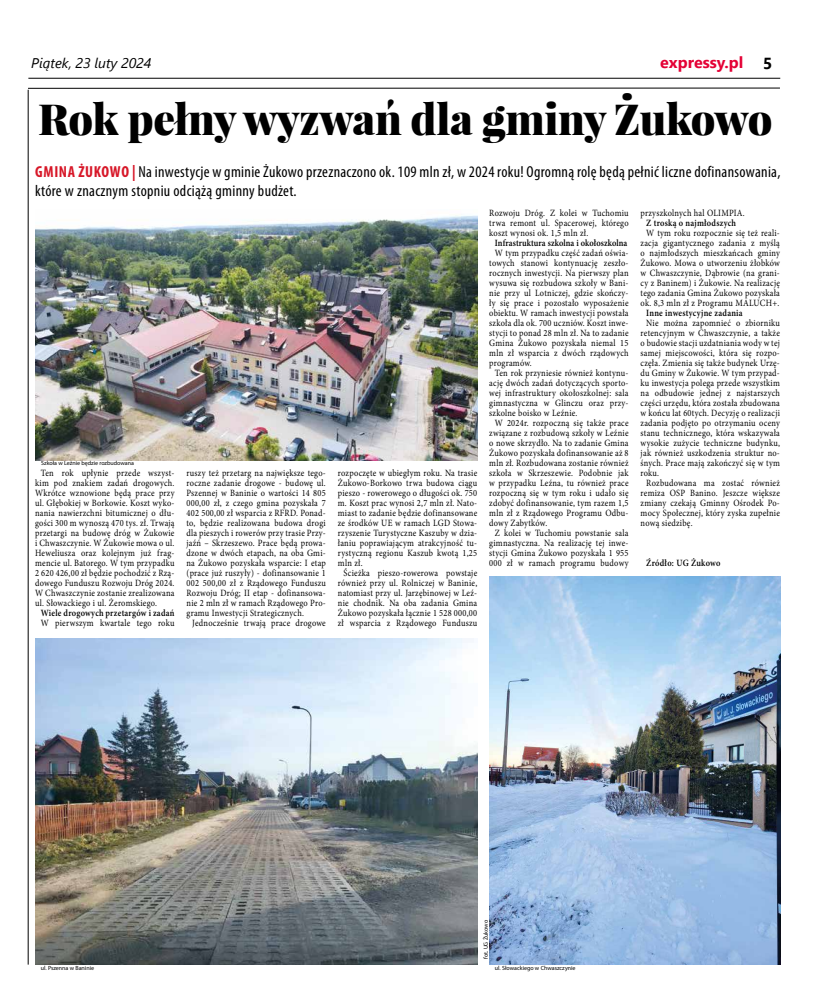
<style>
.page{position:relative;width:820px;height:993px;background:#fff}
.page>*{position:absolute;margin:0;border:0;box-sizing:border-box;transform-origin:0 0}
.t1{font:900 43px "Playfair Display";letter-spacing:-.01em;color:#000}
.t2{font:condensed 16px/19px "Myriad Pro";letter-spacing:.02em;color:#000}
.t3{font:700 16px "Segoe UI";color:#e40135}
.t4{font:italic 14px "Segoe UI";color:#000}
.t5{font:9.6px/10px "Minion Pro";letter-spacing:.03em;color:#000;text-align:justify;scale:.87 1}
.t6{font:600 9.6px "Minion Pro";letter-spacing:.025em;color:#000;scale:.87 1}
.t7{font:6px "Myriad Pro";color:#000}
.s1{color:#000}
.s2{font-weight:700;color:#d71728}
</style>
<div class="page">
<hr style="left:28px;top:78px;width:752px;height:1px;background:#000">
<hr style="left:28px;top:88px;width:751px;height:1px;background:#000">
<hr style="left:28px;top:90px;width:1px;height:874px;background:#000">
<img style="left:35px;top:215px;width:442px;height:245px">
<img style="left:489px;top:576px;width:291px;height:388px">
<img style="left:35px;top:638px;width:442px;height:326px">
<h3 class="t4" style="left:31px;top:50px;width:122px">Piątek, 23 luty 2024</h3>
<h2 class="t3" style="left:660px;top:48px;width:113px">expressy.pl <span class="s1">5</span></h2>
<h1 class="t1" style="left:38px;top:91px;width:735px">Rok pełny wyzwań dla gminy Żukowo</h1>
<h2 class="t2" style="left:35px;top:161px;width:746px"><span class="s2">GMINA ŻUKOWO |</span> Na inwestycje w gminie Żukowo przeznaczono ok. 109 mln zł, w 2024 roku! Ogromną rolę będą pełnić liczne dofinansowania, które w znacznym stopniu odciążą gminny budżet.</h2>
<p class="t7" style="left:41px;top:459px;width:94px">Szkoła w Leźnie będzie rozbudowana</p>
<p class="t5" style="left:35px;top:468px;width:162px;text-indent:6px">Ten rok upłynie przede wszyst&shy;kim pod znakiem zadań drogowych.<br>Wkrótce wznowione będą prace przy ul. Głębokiej w Borkowie. Koszt wyko&shy;nania nawierzchni bitumicznej o dłu&shy;gości 300 m wynoszą 470 tys. zł. Trwają przetargi na budowę dróg w Żukowie i Chwaszczynie. W Żukowie mowa o ul.<br>Heweliusza oraz kolejnym już frag&shy;mencie ul. Batorego. W tym przypadku 2 620 426,00 zł będzie pochodzić z Rzą&shy;dowego Funduszu Rozwoju Dróg 2024.<br>W Chwaszczynie zostanie zrealizowana ul. Słowackiego i ul. Żeromskiego.</p>
<p class="t6" style="left:41px;top:606px;width:155px">Wiele drogowych przetargów i zadań</p>
<p class="t5" style="left:41px;top:618px;width:155px">W pierwszym kwartale tego roku</p>
<p class="t5" style="left:186px;top:468px;width:162px">ruszy też przetarg na największe tego-</p>
<p class="t5" style="left:186px;top:478px;width:162px">roczne zadanie drogowe - budowę ul.</p>
<p class="t5" style="left:186px;top:488px;width:162px">Pszennej w Baninie o wartości 14 805</p>
<p class="t5" style="left:186px;top:498px;width:162px">000,00 zł, z czego gmina pozyskała 7</p>
<p class="t5" style="left:186px;top:508px;width:162px">402 500,00 zł wsparcia z RFRD. Ponad-</p>
<p class="t5" style="left:186px;top:518px;width:162px">to, będzie realizowana budowa drogi</p>
<p class="t5" style="left:186px;top:528px;width:162px">dla pieszych i rowerów przy trasie Przy-</p>
<p class="t5" style="left:186px;top:538px;width:162px">jaźń – Skrzeszewo. Prace będą prowa-</p>
<p class="t5" style="left:186px;top:548px;width:162px">dzone w dwóch etapach, na oba Gmi-</p>
<p class="t5" style="left:186px;top:558px;width:162px">na Żukowo pozyskała wsparcie: I etap</p>
<p class="t5" style="left:186px;top:568px;width:162px">(prace już ruszyły) - dofinansowanie 1</p>
<p class="t5" style="left:186px;top:578px;width:162px">002 500,00 zł z Rządowego Funduszu</p>
<p class="t5" style="left:186px;top:588px;width:162px">Rozwoju Dróg; II etap - dofinansowa-</p>
<p class="t5" style="left:186px;top:598px;width:162px">nie 2 mln zł w ramach Rządowego Pro-</p>
<p class="t5" style="left:186px;top:608px;width:136px">gramu Inwestycji Strategicznych.</p>
<p class="t5" style="left:192px;top:618px;width:155px">Jednocześnie trwają prace drogowe</p>
<p class="t5" style="left:338px;top:468px;width:162px">rozpoczęte w ubiegłym roku. Na trasie</p>
<p class="t5" style="left:338px;top:478px;width:162px">Żukowo-Borkowo trwa budowa ciągu</p>
<p class="t5" style="left:338px;top:488px;width:162px">pieszo - rowerowego o długości ok. 750</p>
<p class="t5" style="left:338px;top:498px;width:162px">m. Koszt prac wynosi 2,7 mln zł. Nato-</p>
<p class="t5" style="left:338px;top:508px;width:162px">miast to zadanie będzie dofinansowane</p>
<p class="t5" style="left:338px;top:518px;width:162px">ze środków UE w ramach LGD Stowa-</p>
<p class="t5" style="left:338px;top:528px;width:162px">rzyszenie Turystyczne Kaszuby w dzia-</p>
<p class="t5" style="left:338px;top:538px;width:162px">łaniu poprawiającym atrakcyjność tu-</p>
<p class="t5" style="left:338px;top:548px;width:162px">rystyczną regionu Kaszub kwotą 1,25</p>
<p class="t5" style="left:338px;top:558px;width:30px">mln zł.</p>
<p class="t5" style="left:343px;top:568px;width:155px">Ścieżka pieszo-rowerowa powstaje</p>
<p class="t5" style="left:338px;top:578px;width:162px">również przy ul. Rolniczej w Baninie,</p>
<p class="t5" style="left:338px;top:588px;width:162px">natomiast przy ul. Jarzębinowej w Leź-</p>
<p class="t5" style="left:338px;top:598px;width:162px">nie chodnik. Na oba zadania Gmina</p>
<p class="t5" style="left:338px;top:608px;width:162px">Żukowo pozyskała łącznie 1 528 000,00</p>
<p class="t5" style="left:338px;top:618px;width:162px">zł wsparcia z Rządowego Funduszu</p>
<p class="t5" style="left:489px;top:208px;width:162px">Rozwoju Dróg. Z kolei w Tuchomiu trwa remont ul. Spacerowej, którego koszt wynosi ok. 1,5 mln zł.</p>
<p class="t6" style="left:494px;top:236px;width:154px">Infrastruktura szkolna i okołoszkolna</p>
<p class="t5" style="left:494px;top:248px;width:155px">W tym przypadku część zadań oświa-</p>
<p class="t5" style="left:489px;top:258px;width:162px">towych stanowi kontynuację zeszło-</p>
<p class="t5" style="left:489px;top:268px;width:162px">rocznych inwestycji. Na pierwszy plan</p>
<p class="t5" style="left:489px;top:278px;width:162px">wysuwa się rozbudowa szkoły w Bani-</p>
<p class="t5" style="left:489px;top:288px;width:162px">nie przy ul Lotniczej, gdzie skończy-</p>
<p class="t5" style="left:489px;top:298px;width:162px">ły się prace i pozostało wyposażenie</p>
<p class="t5" style="left:489px;top:308px;width:162px">obiektu. W ramach inwestycji powstała</p>
<p class="t5" style="left:489px;top:318px;width:162px">szkoła dla ok. 700 uczniów. Koszt inwe-</p>
<p class="t5" style="left:489px;top:328px;width:162px">stycji to ponad 28 mln zł. Na to zadanie</p>
<p class="t5" style="left:489px;top:338px;width:162px">Gmina Żukowo pozyskała niemal 15</p>
<p class="t5" style="left:489px;top:348px;width:162px">mln zł wsparcia z dwóch rządowych</p>
<p class="t5" style="left:489px;top:358px;width:50px">programów.</p>
<p class="t5" style="left:494px;top:368px;width:155px">Ten rok przyniesie również kontynu-</p>
<p class="t5" style="left:489px;top:378px;width:162px">ację dwóch zadań dotyczących sporto-</p>
<p class="t5" style="left:489px;top:388px;width:162px">wej infrastruktury okołoszkolnej: sala</p>
<p class="t5" style="left:489px;top:398px;width:162px">gimnastyczna w Glinczu oraz przy-</p>
<p class="t5" style="left:489px;top:408px;width:103px">szkolne boisko w Leźnie.</p>
<p class="t5" style="left:494px;top:418px;width:155px">W 2024r. rozpoczną się także prace</p>
<p class="t5" style="left:489px;top:428px;width:162px">związane z rozbudową szkoły w Leźnie</p>
<p class="t5" style="left:489px;top:438px;width:162px">o nowe skrzydło. Na to zadanie Gmina</p>
<p class="t5" style="left:489px;top:448px;width:162px">Żukowo pozyskała dofinansowanie aż 8</p>
<p class="t5" style="left:489px;top:458px;width:162px">mln zł. Rozbudowana zostanie również</p>
<p class="t5" style="left:489px;top:468px;width:162px">szkoła w Skrzeszewie. Podobnie jak</p>
<p class="t5" style="left:489px;top:478px;width:162px">w przypadku Leźna, tu również prace</p>
<p class="t5" style="left:489px;top:488px;width:162px">rozpoczną się w tym roku i udało się</p>
<p class="t5" style="left:489px;top:498px;width:162px">zdobyć dofinansowanie, tym razem 1,5</p>
<p class="t5" style="left:489px;top:508px;width:162px">mln zł z Rządowego Programu Odbu-</p>
<p class="t5" style="left:489px;top:518px;width:68px">dowy Zabytków.</p>
<p class="t5" style="left:494px;top:528px;width:155px">Z kolei w Tuchomiu powstanie sala</p>
<p class="t5" style="left:489px;top:538px;width:162px">gimnastyczna. Na realizację tej inwe-</p>
<p class="t5" style="left:489px;top:548px;width:162px">stycji Gmina Żukowo pozyskała 1 955</p>
<p class="t5" style="left:489px;top:558px;width:162px">000 zł w ramach programu budowy</p>
<p class="t5" style="left:640px;top:208px;width:121px">przyszkolnych hal OLIMPIA.</p>
<p class="t6" style="left:646px;top:216px;width:105px">Z troską o najmłodszych</p>
<p class="t5" style="left:640px;top:228px;width:162px;text-align:center">W tym roku rozpocznie się też reali&shy;zacja gigantycznego zadania z myślą o najmłodszych mieszkańcach gminy Żukowo. Mowa o utworzeniu żłobków w Chwaszczynie, Dąbrowie (na grani&shy;cy z Baninem) i Żukowie. Na realizację tego zadania Gmina Żukowo pozyskała ok. 8,3 mln zł z Programu MALUCH+.</p>
<p class="t6" style="left:646px;top:306px;width:112px">Inne inwestycyjne zadania</p>
<p class="t5" style="left:646px;top:318px;width:155px">Nie można zapomnieć o zbiorniku</p>
<p class="t5" style="left:640px;top:328px;width:162px">retencyjnym w Chwaszczynie, a także</p>
<p class="t5" style="left:640px;top:338px;width:162px">o budowie stacji uzdatniania wody w tej</p>
<p class="t5" style="left:640px;top:348px;width:162px">samej miejscowości, która się rozpo-</p>
<p class="t5" style="left:640px;top:358px;width:162px">częła. Zmienia się także budynek Urzę-</p>
<p class="t5" style="left:640px;top:368px;width:162px">du Gminy w Żukowie. W tym przypad-</p>
<p class="t5" style="left:640px;top:378px;width:162px">ku inwestycja polega przede wszystkim</p>
<p class="t5" style="left:640px;top:388px;width:162px">na odbudowie jednej z najstarszych</p>
<p class="t5" style="left:640px;top:398px;width:162px">części urzędu, która została zbudowana</p>
<p class="t5" style="left:640px;top:408px;width:162px">w końcu lat 60tych. Decyzję o realizacji</p>
<p class="t5" style="left:640px;top:418px;width:162px">zadania podjęto po otrzymaniu oceny</p>
<p class="t5" style="left:640px;top:428px;width:162px">stanu technicznego, która wskazywała</p>
<p class="t5" style="left:640px;top:438px;width:162px">wysokie zużycie techniczne budynku,</p>
<p class="t5" style="left:640px;top:448px;width:162px">jak również uszkodzenia struktur no-</p>
<p class="t5" style="left:640px;top:458px;width:162px">śnych. Prace mają zakończyć się w tym</p>
<p class="t5" style="left:640px;top:468px;width:23px">roku.</p>
<p class="t5" style="left:646px;top:478px;width:155px">Rozbudowana ma zostać również</p>
<p class="t5" style="left:640px;top:488px;width:162px">remiza OSP Banino. Jeszcze większe</p>
<p class="t5" style="left:640px;top:498px;width:162px">zmiany czekają Gminny Ośrodek Po-</p>
<p class="t5" style="left:640px;top:508px;width:162px">mocy Społecznej, który zyska zupełnie</p>
<p class="t5" style="left:640px;top:518px;width:61px">nową siedzibę.</p>
<p class="t6" style="left:646px;top:556px;width:87px">Źródło: UG Żukowo</p>
<p class="t7" style="left:41px;top:963px;width:55px">ul. Pszenna w Baninie</p>
<p class="t7" style="left:482px;top:958px;width:40px;rotate:-90deg">fot. UG Żukowo</p>
<p class="t7" style="left:494px;top:963px;width:82px">ul. Słowackiego w Chwaszczynie</p>
</div>
